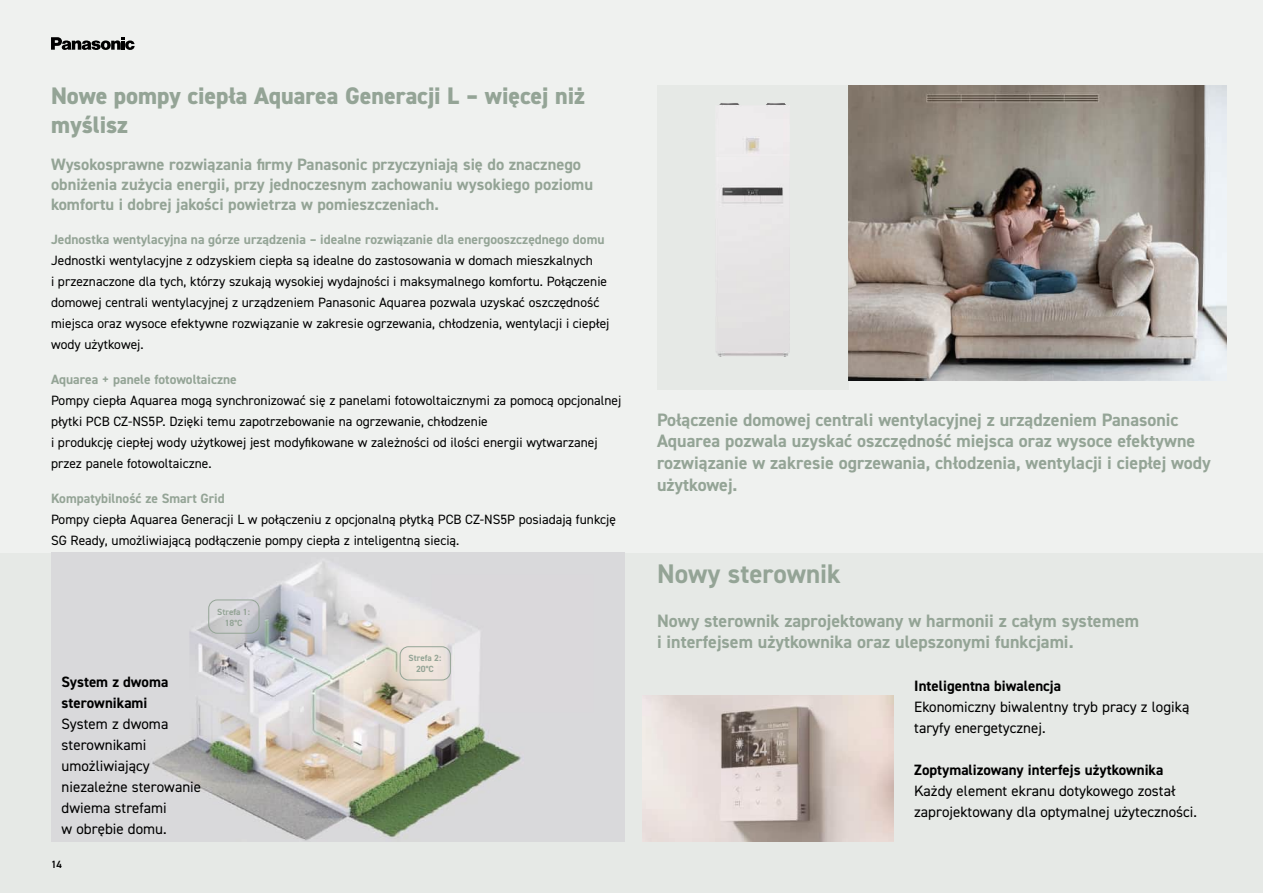
<style>
.page{position:relative;width:1263px;height:893px;background:#eff1ef}
.page>*{position:absolute;margin:0;border:0;box-sizing:border-box;transform-origin:0 0}
.t1{font:700 27px "DIN2014";color:#94a496}
.t2{font:800 24px/28.8px "DIN2014";color:#94a496}
.t3{font:700 18px/21.6px "DIN2014";color:#94a496}
.t4{font:700 16.5px/19.8px "DIN2014";color:#94a496}
.t5{font:15px/21px "DIN2014";color:#000}
.t6{font:700 15px/21px "DIN2014";color:#000}
.t7{font:13.5px/21px "DIN2014";color:#000}
.t8{font:700 13.5px "DIN2014";color:#94a496}
.t9{font:600 10.5px "DIN2014";color:#000}
.t10{font:700 9px/10.8px "DIN2014";color:#94a496;text-align:center}
</style>
<div class="page">
<img style="left:848px;top:85px;width:379px;height:296px">
<div style="left:0;top:553px;width:1263px;height:340px;background:#e6e9e6"></div>
<div style="left:657px;top:85px;width:191px;height:304px;background:#e6e9e6"></div>
<img style="left:51px;top:553px;width:573px;height:289px">
<img style="left:642px;top:695px;width:251px;height:147px">
<img style="left:716px;top:103px;width:74px;height:254px">
<div style="left:400px;top:646px;width:51px;height:34px;border:1px solid #94a496;border-radius:9px"></div>
<div style="left:208px;top:600px;width:51px;height:34px;border:1px solid #94a496;border-radius:9px"></div>
<svg style="left:51px;top:37px;width:84px;height:13px"></svg>
<h2 class="t2" style="left:51px;top:81px;width:535px">Nowe pompy ciepła Aquarea Generacji L – więcej niż myślisz</h2>
<p class="t4" style="left:51px;top:155px;width:544px">Wysokosprawne rozwiązania firmy Panasonic przyczyniają się do znacznego obniżenia zużycia energii, przy jednoczesnym zachowaniu wysokiego poziomu komfortu i dobrej jakości powietrza w pomieszczeniach.</p>
<p class="t8" style="left:51px;top:231px;width:555px">Jednostka wentylacyjna na górze urządzenia – idealne rozwiązanie dla energooszczędnego domu</p>
<p class="t7" style="left:51px;top:250px;width:560px">Jednostki wentylacyjne z odzyskiem ciepła są idealne do zastosowania w domach mieszkalnych<br>i przeznaczone dla tych, którzy szukają wysokiej wydajności i maksymalnego komfortu. Połączenie domowej centrali wentylacyjnej z urządzeniem Panasonic Aquarea pozwala uzyskać oszczędność miejsca oraz wysoce efektywne rozwiązanie w zakresie ogrzewania, chłodzenia, wentylacji i ciepłej wody użytkowej.</p>
<p class="t8" style="left:51px;top:370px;width:187px">Aquarea + panele fotowoltaiczne</p>
<p class="t7" style="left:51px;top:390px;width:572px">Pompy ciepła Aquarea mogą synchronizować się z panelami fotowoltaicznymi za pomocą opcjonalnej płytki PCB CZ-NS5P. Dzięki temu zapotrzebowanie na ogrzewanie, chłodzenie<br>i produkcję ciepłej wody użytkowej jest modyfikowane w zależności od ilości energii wytwarzanej przez panele fotowoltaiczne.</p>
<p class="t8" style="left:51px;top:489px;width:175px">Kompatybilność ze Smart Grid</p>
<p class="t7" style="left:51px;top:508px;width:566px">Pompy ciepła Aquarea Generacji L w połączeniu z opcjonalną płytką PCB CZ-NS5P posiadają funkcję<br>SG Ready, umożliwiającą podłączenie pompy ciepła z inteligentną siecią.</p>
<p class="t10" style="left:217px;top:606px;width:34px">Strefa 1:<br>18°C</p>
<p class="t6" style="left:62px;top:671px;width:108px">System z dwoma sterownikami</p>
<p class="t5" style="left:62px;top:713px;width:141px">System z dwoma sterownikami umożliwiający niezależne sterowanie dwiema strefami<br>w obrębie domu.</p>
<p class="t9" style="left:51px;top:858px;width:12px">14</p>
<p class="t10" style="left:409px;top:653px;width:34px">Strefa 2:<br>20°C</p>
<h3 class="t3" style="left:657px;top:408px;width:555px">Połączenie domowej centrali wentylacyjnej z urządzeniem Panasonic Aquarea pozwala uzyskać oszczędność miejsca oraz wysoce efektywne rozwiązanie w zakresie ogrzewania, chłodzenia, wentylacji i ciepłej wody użytkowej.</h3>
<h1 class="t1" style="left:657px;top:556px;width:185px">Nowy sterownik</h1>
<h3 class="t3" style="left:657px;top:609px;width:484px">Nowy sterownik zaprojektowany w harmonii z całym systemem i interfejsem użytkownika oraz ulepszonymi funkcjami.</h3>
<p class="t6" style="left:914px;top:675px;width:148px">Inteligentna biwalencja</p>
<p class="t5" style="left:914px;top:696px;width:277px">Ekonomiczny biwalentny tryb pracy z logiką taryfy energetycznej.</p>
<p class="t6" style="left:914px;top:759px;width:251px">Zoptymalizowany interfejs użytkownika</p>
<p class="t5" style="left:914px;top:780px;width:284px">Każdy element ekranu dotykowego został zaprojektowany dla optymalnej użyteczności.</p>
</div>
